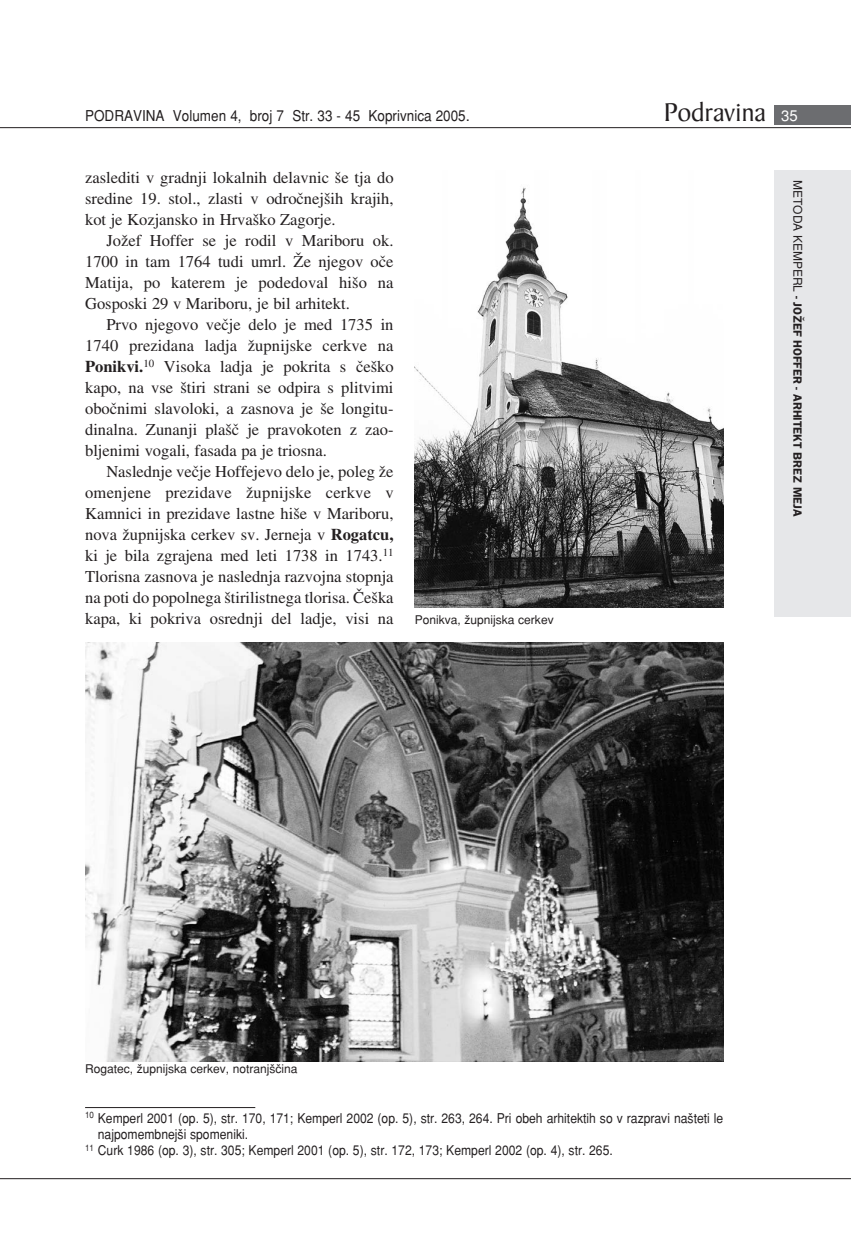
<style>
.page{position:relative;width:851px;height:1234px;background:#fff}
.page>*{position:absolute;margin:0;border:0;box-sizing:border-box;transform-origin:0 0}
.t1{font:500 27.6px "MER Baker Signet";color:#231f20}
.t2{font:500 16.5px/21px "MER Times";color:#231f20;text-align:justify}
.t3{font:500 15px "MER Helvetica";color:#231f20;scale:.9 1}
.t4{font:500 13.5px "MER Helvetica";color:#231f20;scale:.9 1}
.t5{font:500 12px "MER Helvetica";color:#231f20}
.t6{font:700 12px "MER Franklin Gothic";letter-spacing:-.005em;color:#231f20}
.s1{font-family:"MER Helvetica";font-size:15px;color:#fff}
.s2{font-weight:700}
.s3{font-family:"MER Helvetica";font-weight:500}
</style>
<div class="page">
<div style="left:774px;top:105px;width:76px;height:19px;background:#6c6d70"></div>
<div style="left:774px;top:170px;width:76px;height:447px;background:#e6e7e9"></div>
<hr style="left:0;top:127px;width:850px;height:1px;background:#231f20">
<hr style="left:0;top:1177px;width:850px;height:1px;background:#231f20">
<img style="left:415px;top:187px;width:308px;height:420px">
<img style="left:85px;top:642px;width:638px;height:418px">
<hr style="left:85px;top:1106px;width:170px;height:1px;background:#231f20">
<p class="t3" style="left:85px;top:109px;width:429px">PODRAVINA Volumen 4, broj 7 Str. 33 - 45 Koprivnica 2005.</p>
<h1 class="t1" style="left:664px;top:101px;width:135px">Podravina <span class="s1">35</span></h1>
<p class="t2" style="left:85px;top:169px;width:310px">zaslediti v gradnji lokalnih delavnic še tja do sredine 19. stol., zlasti v odročnejših krajih, kot je Kozjansko in Hrvaško Zagorje.</p>
<p class="t2" style="left:85px;top:232px;width:310px;text-indent:21px">Jožef Hoffer se je rodil v Mariboru ok.<br>1700 in tam 1764 tudi umrl. Že njegov oče Matija, po katerem je podedoval hišo na Gosposki 29 v Mariboru, je bil arhitekt.</p>
<p class="t2" style="left:85px;top:316px;width:310px;text-indent:21px">Prvo njegovo večje delo je med 1735 in 1740 prezidana ladja župnijske cerkve na <span class="s2">Ponikvi.</span><sup>10</sup> Visoka ladja je pokrita s češko kapo, na vse štiri strani se odpira s plitvimi obočnimi slavoloki, a zasnova je še lon gi tu&shy;dinalna. Zunanji plašč je pravokoten z zao&shy;bljenimi vogali, fasada pa je triosna.</p>
<p class="t2" style="left:85px;top:463px;width:310px;text-indent:21px">Naslednje večje Hoffejevo delo je, poleg že omenjene prezidave župnijske cerkve v Kamnici in prezidave lastne hiše v Mariboru, nova župnijska cerkev sv. Jerneja v <span class="s2">Rogatcu, </span>ki je bila zgrajena med leti 1738 in 1743.<sup>11<br></sup>Tlorisna zasnova je naslednja razvojna stopnja na poti do popolnega štirilistnega tlorisa. Češka kapa, ki pokriva osrednji del ladje, visi na</p>
<p class="t5" style="left:415px;top:615px;width:140px">Ponikva, župnijska cerkev</p>
<p class="t6" style="left:801px;top:180px;width:338px;rotate:90deg"><span class="s3">METODA KEMPERL</span> - JOŽEF HOFFER - ARHITEKT BREZ MEJA</p>
<p class="t5" style="left:85px;top:1063px;width:214px">Rogatec, župnijska cerkev, notranjščina</p>
<p class="t4" style="left:85px;top:1112px;width:710px"><sup>10</sup> Kemperl 2001 (op. 5), str. 170, 171; Kemperl 2002 (op. 5), str. 263, 264. Pri obeh arhitektih so v razpravi našteti le</p>
<p class="t4" style="left:98px;top:1128px;width:168px">najpomembnejši spomeniki.</p>
<p class="t4" style="left:85px;top:1144px;width:587px"><sup>11</sup> Curk 1986 (op. 3), str. 305; Kemperl 2001 (op. 5), str. 172, 173; Kemperl 2002 (op. 4), str. 265.</p>
</div>
